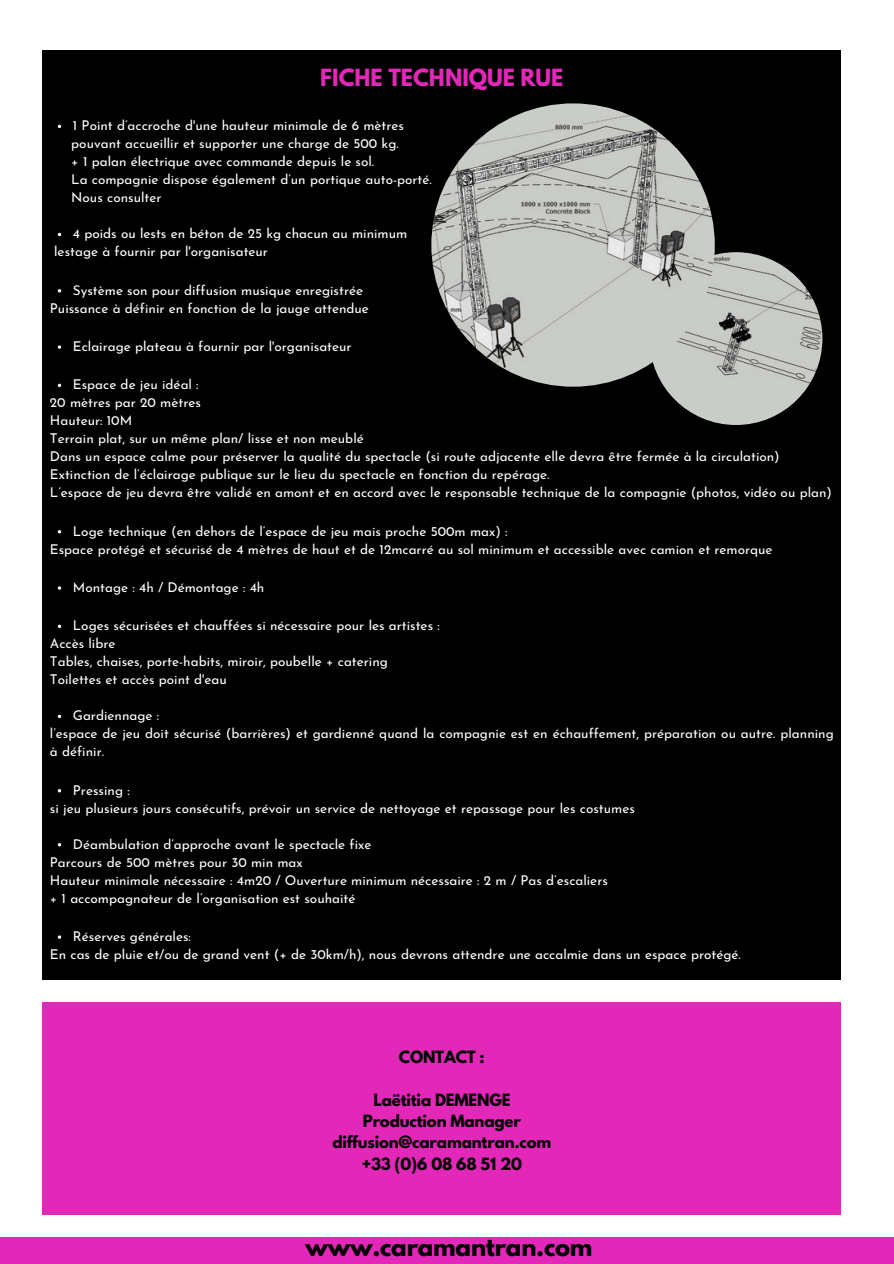
<style>
.page{position:relative;width:894px;height:1264px;background:#fff}
.page>*{position:absolute;margin:0;border:0;box-sizing:border-box;transform-origin:0 0}
.t1{font:700 22.95px "League Spartan";letter-spacing:-.01em;color:#000}
.t2{font:700 21px "League Spartan";color:#e227b9}
.t3{font:700 15px/21.5px "League Spartan";letter-spacing:-.01em;color:#000;text-align:center}
.t4{font:13.5px/18px "Josefin Sans";color:#fff}
</style>
<div class="page">
<div style="left:43px;top:1002px;width:798px;height:213px;background:#e227b9"></div>
<div style="left:0;top:1237px;width:893px;height:26px;background:#e227b9"></div>
<div style="left:43px;top:50px;width:797px;height:929px;background:#000"></div>
<svg style="left:58px;top:345px;width:3px;height:4px"></svg>
<svg style="left:58px;top:624px;width:3px;height:4px"></svg>
<svg style="left:58px;top:714px;width:3px;height:4px"></svg>
<img style="left:649px;top:252px;width:173px;height:173px;border-radius:50%">
<img style="left:431px;top:103px;width:283px;height:284px;border-radius:50%">
<h1 class="t2" style="left:320px;top:67px;width:244px">FICHE TECHNIQUE RUE</h1>
<p class="t4" style="left:73px;top:118px;width:332px">1 Point d’accroche d'une hauteur minimale de 6 mètres</p>
<p class="t4" style="left:71px;top:136px;width:329px">pouvant accueillir et supporter une charge de 500 kg.</p>
<p class="t4" style="left:71px;top:154px;width:304px">+ 1 palan électrique avec commande depuis le sol.</p>
<p class="t4" style="left:71px;top:172px;width:362px">La compagnie dispose également d’un portique auto-porté.</p>
<p class="t4" style="left:71px;top:190px;width:92px">Nous consulter</p>
<p class="t4" style="left:73px;top:226px;width:336px">4 poids ou lests en béton de 25 kg chacun au minimum</p>
<p class="t4" style="left:54px;top:244px;width:215px">lestage à fournir par l'organisateur</p>
<p class="t4" style="left:73px;top:282px;width:292px">Système son pour diffusion musique enregistrée</p>
<p class="t4" style="left:50px;top:300px;width:320px">Puissance à définir en fonction de la jauge attendue</p>
<p class="t4" style="left:73px;top:338px;width:280px">Eclairage plateau à fournir par l'organisateur</p>
<p class="t4" style="left:73px;top:377px;width:127px">Espace de jeu idéal :</p>
<p class="t4" style="left:50px;top:395px;width:152px">20 mètres par 20 mètres</p>
<p class="t4" style="left:50px;top:413px;width:84px">Hauteur: 10M</p>
<p class="t4" style="left:50px;top:431px;width:315px">Terrain plat, sur un même plan/ lisse et non meublé</p>
<p class="t4" style="left:50px;top:449px;width:731px">Dans un espace calme pour préserver la qualité du spectacle (si route adjacente elle devra être fermée à la circulation)</p>
<p class="t4" style="left:50px;top:467px;width:501px">Extinction de l’éclairage publique sur le lieu du spectacle en fonction du repérage.</p>
<p class="t4" style="left:50px;top:485px;width:783px">L’espace de jeu devra être validé en amont et en accord avec le responsable technique de la compagnie (photos, vidéo ou plan)</p>
<p class="t4" style="left:73px;top:523px;width:436px">Loge technique (en dehors de l’espace de jeu mais proche 500m max) :</p>
<p class="t4" style="left:50px;top:541px;width:724px">Espace protégé et sécurisé de 4 mètres de haut et de 12mcarré au sol minimum et accessible avec camion et remorque</p>
<p class="t4" style="left:73px;top:579px;width:193px">Montage : 4h / Démontage : 4h</p>
<p class="t4" style="left:73px;top:618px;width:368px">Loges sécurisées et chauffées si nécessaire pour les artistes :</p>
<p class="t4" style="left:50px;top:636px;width:67px">Accès libre</p>
<p class="t4" style="left:50px;top:654px;width:339px">Tables, chaises, porte-habits, miroir, poubelle + catering</p>
<p class="t4" style="left:50px;top:672px;width:178px">Toilettes et accès point d'eau</p>
<p class="t4" style="left:73px;top:708px;width:88px">Gardiennage :</p>
<p class="t4" style="left:50px;top:726px;width:785px">l’espace de jeu doit sécurisé (barrières) et gardienné quand la compagnie est en échauffement, préparation ou autre. planning à définir.</p>
<p class="t4" style="left:73px;top:782px;width:58px">Pressing :</p>
<p class="t4" style="left:50px;top:800px;width:586px">si jeu plusieurs jours consécutifs, prévoir un service de nettoyage et repassage pour les costumes</p>
<p class="t4" style="left:73px;top:836px;width:300px">Déambulation d’approche avant le spectacle fixe</p>
<p class="t4" style="left:50px;top:854px;width:254px">Parcours de 500 mètres pour 30 min max</p>
<p class="t4" style="left:50px;top:872px;width:559px">Hauteur minimale nécessaire : 4m20 / Ouverture minimum nécessaire : 2 m / Pas d’escaliers</p>
<p class="t4" style="left:50px;top:890px;width:307px">+ 1 accompagnateur de l’organisation est souhaité</p>
<p class="t4" style="left:73px;top:928px;width:120px">Réserves générales:</p>
<p class="t4" style="left:50px;top:946px;width:692px">En cas de pluie et/ou de grand vent (+ de 30km/h), nous devrons attendre une accalmie dans un espace protégé.</p>
<p class="t3" style="left:399px;top:1048px;width:87px">CONTACT :</p>
<p class="t3" style="left:332px;top:1090px;width:220px">Laëtitia DEMENGE<br>Production Manager diffusion@caramantran.com +33 (0)6 08 68 51 20</p>
<h3 class="t1" style="left:305px;top:1234px;width:288px">www.caramantran.com</h3>
</div>
